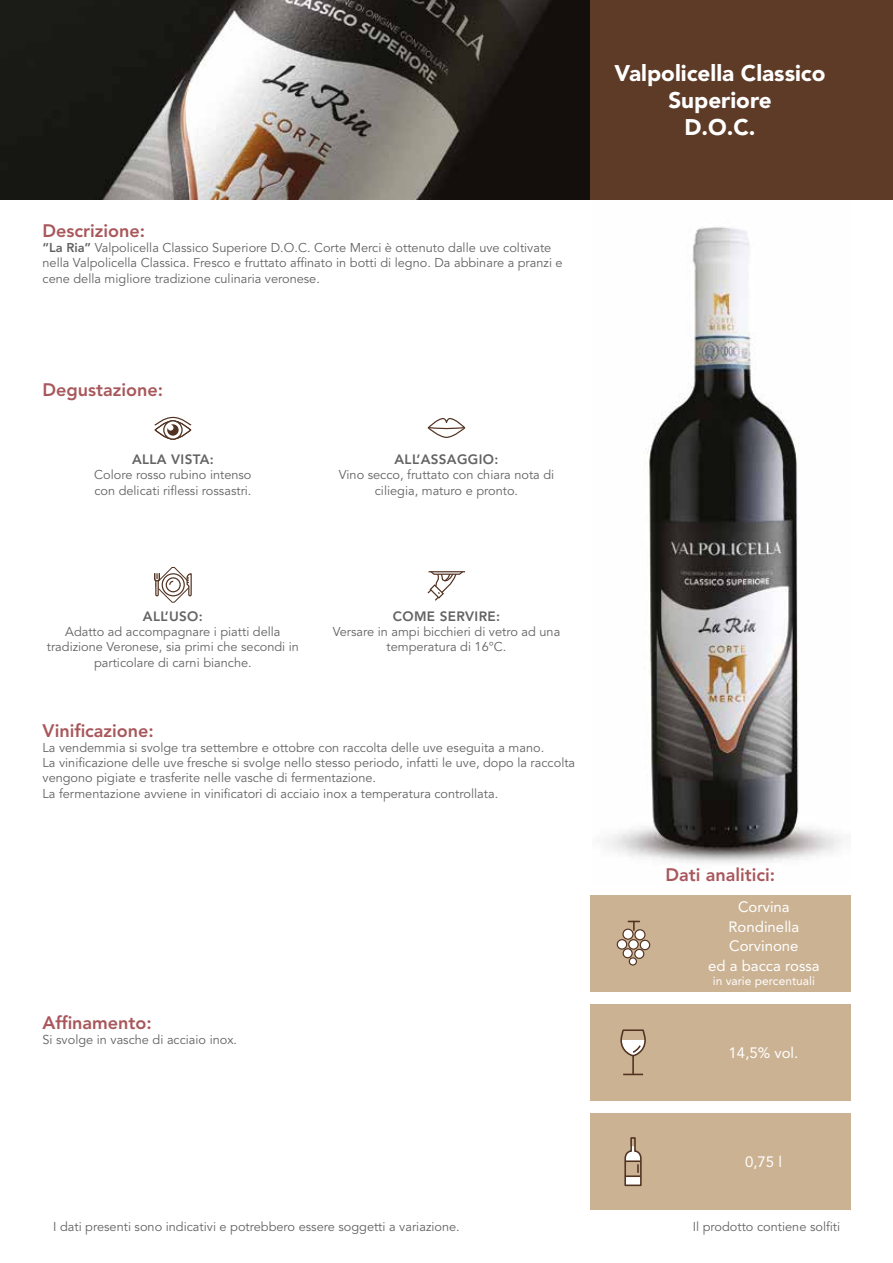
<style>
.page{position:relative;width:893px;height:1263px;background:#fff}
.page>*{position:absolute;margin:0;border:0;box-sizing:border-box;transform-origin:0 0}
.t1{font:900 22.5px/27px "Avenir LT Std";color:#fff;text-align:center}
.t2{font:800 18px "Avenir LT Std";color:#a8575b}
.t3{font:15px/19.5px "Avenir LT Std";color:#fff;text-align:center}
.t4{font:800 13.5px "Avenir LT Std";letter-spacing:.025em;color:#646363}
.t5{font:12.75px/15.3px "Avenir LT Std";color:#646363}
.t6{font:12px "Avenir LT Std";color:#fff}
.s1{font-weight:800}
</style>
<div class="page">
<img style="left:604px;top:227px;width:238px;height:636px">
<div style="left:155px;top:421px;width:36px;height:18px;border:1px solid #523221;border-radius:50%"></div>
<div style="left:155px;top:420px;width:36px;height:20px;border:1px solid #523221;border-radius:50%"></div>
<svg style="left:164px;top:421px;width:18px;height:18px"></svg>
<div style="left:163px;top:420px;width:20px;height:20px;border:1px solid #523221;border-radius:50%"></div>
<svg style="left:154px;top:416px;width:38px;height:20px"></svg>
<svg style="left:154px;top:567px;width:38px;height:36px"></svg>
<svg style="left:427px;top:418px;width:39px;height:20px"></svg>
<hr style="left:429px;top:571px;width:36px;height:1px;background:#523221">
<svg style="left:427px;top:571px;width:37px;height:30px"></svg>
<div style="left:590px;top:1004px;width:260px;height:96px;background:#cbb293"></div>
<div style="left:590px;top:1113px;width:260px;height:97px;background:#cbb293"></div>
<svg style="left:620px;top:1030px;width:26px;height:45px"></svg>
<svg style="left:624px;top:1137px;width:18px;height:50px"></svg>
<div style="left:590px;top:0;width:303px;height:200px;background:#5e3b27"></div>
<img style="left:0;top:0;width:590px;height:200px">
<div style="left:590px;top:895px;width:261px;height:96px;background:#cbb293"></div>
<div style="left:629px;top:958px;width:7px;height:7px;background:#fff;border-radius:50%"></div>
<div style="left:629px;top:957px;width:8px;height:8px;border:1px solid #523221;border-radius:50%"></div>
<div style="left:623px;top:949px;width:9px;height:9px;background:#fff;border-radius:50%"></div>
<div style="left:623px;top:948px;width:10px;height:10px;border:1px solid #523221;border-radius:50%"></div>
<div style="left:635px;top:949px;width:9px;height:9px;background:#fff;border-radius:50%"></div>
<div style="left:634px;top:949px;width:10px;height:10px;border:1px solid #523221;border-radius:50%"></div>
<div style="left:617px;top:940px;width:10px;height:9px;background:#fff;border-radius:50%"></div>
<div style="left:617px;top:939px;width:10px;height:11px;border:1px solid #523221;border-radius:50%"></div>
<svg style="left:629px;top:940px;width:9px;height:9px"></svg>
<div style="left:628px;top:939px;width:11px;height:11px;border:1px solid #523221;border-radius:50%"></div>
<div style="left:640px;top:940px;width:10px;height:10px;background:#fff;border-radius:50%"></div>
<div style="left:640px;top:940px;width:10px;height:10px;border:1px solid #523221;border-radius:50%"></div>
<svg style="left:623px;top:929px;width:10px;height:10px"></svg>
<div style="left:622px;top:928px;width:12px;height:12px;border:1px solid #523221;border-radius:50%"></div>
<div style="left:635px;top:930px;width:10px;height:10px;background:#fff;border-radius:50%"></div>
<div style="left:634px;top:929px;width:11px;height:11px;border:1px solid #523221;border-radius:50%"></div>
<svg style="left:628px;top:921px;width:11px;height:9px"></svg>
<h2 class="t2" style="left:43px;top:220px;width:104px">Descrizione:</h2>
<p class="t5" style="left:43px;top:240px;width:522px"><span class="s1">“La Ria”</span> Valpolicella Classico Superiore D.O.C. Corte Merci è ottenuto dalle uve coltivate nella Valpolicella Classica. Fresco e fruttato affinato in botti di legno. Da abbinare a pranzi e cene della migliore tradizione culinaria veronese.</p>
<h2 class="t2" style="left:43px;top:379px;width:122px">Degustazione:</h2>
<p class="t4" style="left:132px;top:451px;width:19px">Alla</p>
<p class="t4" style="left:171px;top:451px;width:44px">vista:</p>
<p class="t5" style="left:94px;top:467px;width:159px">Colore rosso rubino intenso con delicati riflessi rossastri.</p>
<p class="t4" style="left:395px;top:451px;width:64px">All’assagg</p>
<p class="t4" style="left:479px;top:451px;width:21px">io:</p>
<p class="t5" style="left:339px;top:467px;width:217px;text-align:center">Vino secco, fruttato con chiara nota di ciliegia, maturo e pronto.</p>
<h1 class="t1" style="left:615px;top:60px;width:212px">Valpolicella Classico<br>Superiore<br>D.O.C.</h1>
<p class="t4" style="left:143px;top:608px;width:61px">All’uso:</p>
<p class="t5" style="left:47px;top:624px;width:254px;text-align:center">Adatto ad accompagnare i piatti della tradizione Veronese, sia primi che secondi in particolare di carni bianche.</p>
<p class="t4" style="left:393px;top:608px;width:109px">Come servire:</p>
<p class="t5" style="left:333px;top:624px;width:229px;text-align:center">Versare in ampi bicchieri di vetro ad una temperatura di 16°C.</p>
<h2 class="t2" style="left:43px;top:720px;width:113px">Vinificazione:</h2>
<p class="t5" style="left:43px;top:740px;width:534px">La vendemmia si svolge tra settembre e ottobre con raccolta delle uve eseguita a mano.<br>La vinificazione delle uve fresche si svolge nello stesso periodo, infatti le uve, dopo la raccolta vengono pigiate e trasferite nelle vasche di fermentazione.<br>La fermentazione avviene in vinificatori di acciaio inox a temperatura controllata.</p>
<h2 class="t2" style="left:43px;top:1012px;width:111px">Affinamento:</h2>
<p class="t5" style="left:43px;top:1032px;width:196px">Si svolge in vasche di acciaio inox.</p>
<h2 class="t2" style="left:665px;top:864px;width:111px">Dati analitici:</h2>
<p class="t3" style="left:708px;top:897px;width:113px">Corvina<br>Rondinella<br>Corvinone<br>ed a bacca rossa</p>
<p class="t6" style="left:713px;top:974px;width:104px">in varie percentuali</p>
<p class="t3" style="left:729px;top:1043px;width:71px">14,5% vol.</p>
<p class="t3" style="left:745px;top:1152px;width:38px">0,75 l</p>
<p class="t5" style="left:53px;top:1219px;width:408px">I dati presenti sono indicativi e potrebbero essere soggetti a variazione.</p>
<p class="t5" style="left:693px;top:1219px;width:149px">Il prodotto contiene solfiti</p>
</div>
